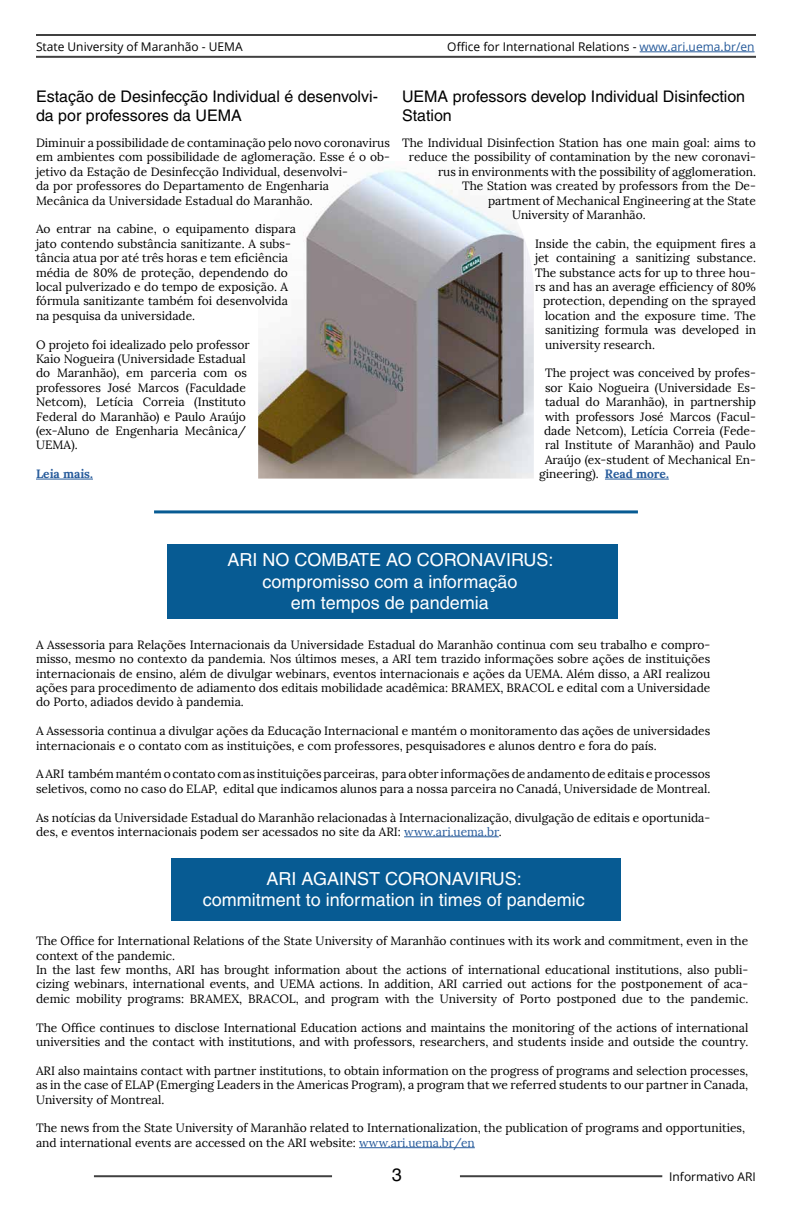
<style>
.page{position:relative;width:792px;height:1224px;background:#fff}
.page>*{position:absolute;margin:0;border:0;box-sizing:border-box;transform-origin:0 0}
.t1{font:18px/21.6px "Helvetica";color:#fff;text-align:center}
.t2{font:18px "Helvetica";color:#000}
.t3{font:16px/19.2px "Helvetica";color:#000}
.t4{font:12px/14.4px "Lora";color:#000}
.t5{font:12px "Open Sans";color:#000}
.t6{font:700 12px "Lora";color:#275b9b}
.s1{color:#275b9b}
.s2{font-weight:700;color:#275b9b}
</style>
<div class="page">
<hr style="left:154px;top:510px;width:484px;height:3px;background:#075b93">
<img style="left:258px;top:169px;width:276px;height:310px">
<hr style="left:36px;top:479px;width:57px;height:1px;background:#275b9b">
<hr style="left:605px;top:479px;width:64px;height:1px;background:#275b9b">
<div style="left:167px;top:545px;width:451px;height:74px;background:#075b93"></div>
<div style="left:171px;top:858px;width:450px;height:63px;background:#075b93"></div>
<hr style="left:404px;top:837px;width:95px;height:1px;background:#275b9b">
<hr style="left:359px;top:1147px;width:116px;height:1px;background:#275b9b">
<hr style="left:36px;top:34px;width:720px;height:2px;background:#000">
<hr style="left:36px;top:56px;width:720px;height:2px;background:#000">
<hr style="left:94px;top:1175px;width:238px;height:2px;background:#000">
<hr style="left:460px;top:1175px;width:202px;height:2px;background:#000">
<hr style="left:640px;top:52px;width:115px;height:1px;background:#275b9b">
<p class="t5" style="left:36px;top:38px;width:208px">State University of Maranhão - UEMA</p>
<p class="t5" style="left:447px;top:38px;width:309px">Office for International Relations - <span class="s1">www.ari.uema.br/en</span></p>
<h2 class="t3" style="left:36px;top:87px;width:344px">Estação de Desinfecção Individual é desenvolvi&shy;da por professores da UEMA</h2>
<p class="t4" style="left:36px;top:136px;width:355px">Diminuir a possibilidade de contaminação pelo novo coronavirus em ambientes com possibilidade de aglomeração. Esse é o ob&shy;jetivo da Estação de Desinfecção Individual, desenvolvi-<br>da por professores do Departamento de Engenharia<br>Mecânica da Universidade Estadual do Maranhão.</p>
<p class="t4" style="left:36px;top:222px;width:261px">Ao entrar na cabine, o equipamento dispara jato contendo substância sanitizante. A subs&shy;tância atua por até três horas e tem eficiência média de 80% de proteção, dependendo do local pulverizado e do tempo de exposição. A fórmula sanitizante também foi desenvolvida na pesquisa da universidade.</p>
<p class="t4" style="left:36px;top:337px;width:215px">O projeto foi idealizado pelo professor<br>Kaio Nogueira (Universidade Estadual do Maranhão), em parceria com os professores José Marcos (Faculdade<br>Netcom), Letícia Correia (Instituto<br>Federal do Maranhão) e Paulo Araújo (ex-Aluno de Engenharia Mecânica/<br>UEMA).</p>
<p class="t6" style="left:36px;top:466px;width:58px">Leia mais.</p>
<h2 class="t3" style="left:402px;top:87px;width:345px">UEMA professors develop Individual Disinfection<br>Station</h2>
<p class="t4" style="left:402px;top:136px;width:356px">The Individual Disinfection Station has one main goal: aims to</p>
<p class="t4" style="left:409px;top:150px;width:349px">reduce the possibility of contamination by the new coronavi-</p>
<p class="t4" style="left:438px;top:164px;width:319px">rus in environments with the possibility of agglomeration.</p>
<p class="t4" style="left:462px;top:179px;width:296px">The Station was created by professors from the De-</p>
<p class="t4" style="left:488px;top:193px;width:269px">partment of Mechanical Engineering at the State</p>
<p class="t4" style="left:512px;top:208px;width:135px">University of Maranhão.</p>
<p class="t4" style="left:535px;top:236px;width:222px">Inside the cabin, the equipment fires a</p>
<p class="t4" style="left:535px;top:251px;width:222px">jet containing a sanitizing substance.</p>
<p class="t4" style="left:535px;top:265px;width:222px">The substance acts for up to three hou-</p>
<p class="t4" style="left:535px;top:280px;width:222px">rs and has an average efficiency of 80%</p>
<p class="t4" style="left:543px;top:294px;width:214px">protection, depending on the sprayed</p>
<p class="t4" style="left:545px;top:308px;width:212px">location and the exposure time. The</p>
<p class="t4" style="left:545px;top:323px;width:213px">sanitizing formula was developed in</p>
<p class="t4" style="left:545px;top:337px;width:112px">university research.</p>
<p class="t4" style="left:545px;top:366px;width:213px">The project was conceived by profes-</p>
<p class="t4" style="left:545px;top:380px;width:213px">sor Kaio Nogueira (Universidade Es-</p>
<p class="t4" style="left:545px;top:395px;width:213px">tadual do Maranhão), in partnership</p>
<p class="t4" style="left:545px;top:409px;width:212px">with professors José Marcos (Facul-</p>
<p class="t4" style="left:544px;top:424px;width:214px">dade Netcom), Letícia Correia (Fede-</p>
<p class="t4" style="left:545px;top:438px;width:212px">ral Institute of Maranhão) and Paulo</p>
<p class="t4" style="left:545px;top:452px;width:213px">Araújo (ex-student of Mechanical En-</p>
<p class="t4" style="left:539px;top:467px;width:131px">gineering). <span class="s2">Read more.</span></p>
<h1 class="t1" style="left:227px;top:549px;width:328px">ARI NO COMBATE AO CORONAVIRUS: compromisso com a informação<br>em tempos de pandemia</h1>
<p class="t4" style="left:36px;top:637px;width:676px;text-align:justify">A Assessoria para Relações Internacionais da Universidade Estadual do Maranhão continua com seu trabalho e compro&shy;misso, mesmo no contexto da pandemia. Nos últimos meses, a ARI tem trazido informações sobre ações de instituições internacionais de ensino, além de divulgar webinars, eventos internacionais e ações da UEMA. Além disso, a ARI realizou ações para procedimento de adiamento dos editais mobilidade acadêmica: BRAMEX, BRACOL e edital com a Universidade do Porto, adiados devido à pandemia.</p>
<p class="t4" style="left:36px;top:724px;width:676px">A Assessoria continua a divulgar ações da Educação Internacional e mantém o monitoramento das ações de universidades internacionais e o contato com as instituições, e com professores, pesquisadores e alunos dentro e fora do país.</p>
<p class="t4" style="left:36px;top:767px;width:676px">A ARI também mantém o contato com as instituições parceiras, para obter informações de andamento de editais e processos seletivos, como no caso do ELAP, edital que indicamos alunos para a nossa parceira no Canadá, Universidade de Montreal.</p>
<p class="t4" style="left:36px;top:810px;width:676px">As notícias da Universidade Estadual do Maranhão relacionadas à Internacionalização, divulgação de editais e oportunida&shy;des, e eventos internacionais podem ser acessados no site da ARI: <span class="s1">www.ari.uema.br</span>.</p>
<h1 class="t1" style="left:203px;top:868px;width:384px">ARI AGAINST CORONAVIRUS:<br>commitment to information in times of pandemic</h1>
<p class="t4" style="left:36px;top:934px;width:714px">The Office for International Relations of the State University of Maranhão continues with its work and commitment, even in the context of the pandemic.<br>In the last few months, ARI has brought information about the actions of international educational institutions, also publi&shy;cizing webinars, international events, and UEMA actions. In addition, ARI carried out actions for the postponement of aca&shy;demic mobility programs: BRAMEX, BRACOL, and program with the University of Porto postponed due to the pandemic.</p>
<p class="t4" style="left:36px;top:1020px;width:714px">The Office continues to disclose International Education actions and maintains the monitoring of the actions of international universities and the contact with institutions, and with professors, researchers, and students inside and outside the country.</p>
<p class="t4" style="left:36px;top:1063px;width:714px;text-align:justify">ARI also maintains contact with partner institutions, to obtain information on the progress of programs and selection processes, as in the case of ELAP (Emerging Leaders in the Americas Program), a program that we referred students to our partner in Canada, University of Montreal.</p>
<p class="t4" style="left:36px;top:1121px;width:711px">The news from the State University of Maranhão related to Internationalization, the publication of programs and opportunities, and international events are accessed on the ARI website: <span class="s1">www.ari.uema.br/en</span></p>
<h1 class="t2" style="left:392px;top:1164px;width:12px">3</h1>
<p class="t5" style="left:669px;top:1168px;width:88px">Informativo ARI</p>
</div>
